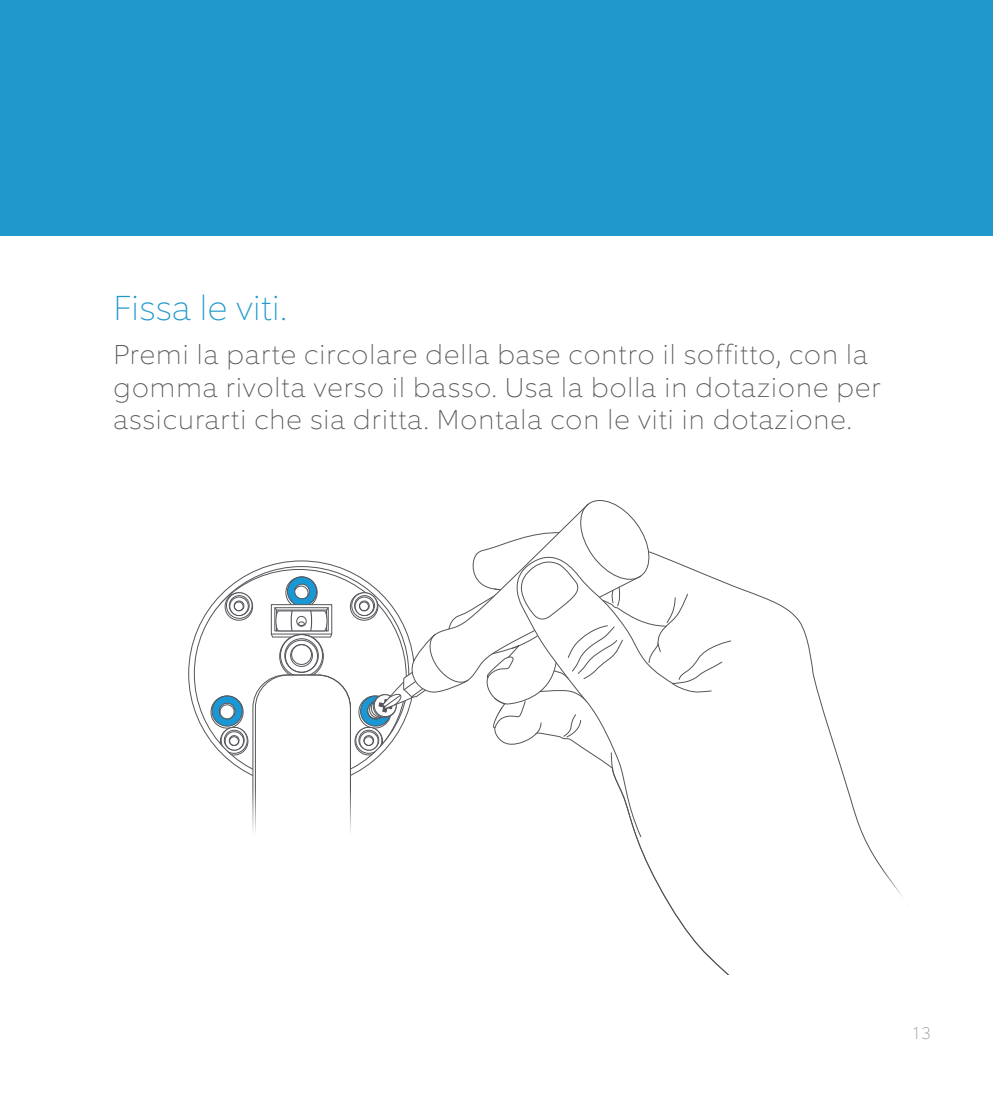
<style>
.page{position:relative;width:993px;height:1099px;background:#fff}
.page>*{position:absolute;margin:0;border:0;box-sizing:border-box;transform-origin:0 0}
.Big_Blue_Header{font:100 35px "Equip";letter-spacing:.02em;color:#2198cc}
.Body_Copy{font:100 27.5px/32.5px "Equip";letter-spacing:.04em;color:#54555a}
.t1{font:100 17.5px "Equip";color:#939598}
</style>
<div class="page">
<div style="left:0;top:0;width:992px;height:235px;background:#2198cc"></div>
<svg style="left:194px;top:569px;width:212px;height:201px"></svg>
<svg style="left:286px;top:577px;width:31px;height:31px"></svg>
<div style="left:285px;top:576px;width:32px;height:32px;border:1px solid #54555a;border-radius:50%"></div>
<svg style="left:287px;top:577px;width:29px;height:29px"></svg>
<div style="left:287px;top:576px;width:29px;height:30px;border:1px solid #54555a;border-radius:50%"></div>
<div style="left:294px;top:584px;width:15px;height:14px;background:#595e64;border-radius:50%"></div>
<div style="left:294px;top:584px;width:15px;height:15px;border:1px solid #54555a;border-radius:50%"></div>
<svg style="left:294px;top:586px;width:14px;height:11px"></svg>
<svg style="left:350px;top:592px;width:28px;height:28px"></svg>
<div style="left:350px;top:592px;width:28px;height:28px;border:1px solid #54555a;border-radius:50%"></div>
<svg style="left:351px;top:592px;width:26px;height:26px"></svg>
<div style="left:351px;top:592px;width:26px;height:26px;border:1px solid #54555a;border-radius:50%"></div>
<div style="left:354px;top:595px;width:20px;height:20px;border:1px solid #54555a;border-radius:50%"></div>
<svg style="left:355px;top:597px;width:18px;height:18px"></svg>
<div style="left:355px;top:597px;width:18px;height:18px;border:1px solid #54555a;border-radius:50%"></div>
<svg style="left:358px;top:600px;width:12px;height:12px"></svg>
<svg style="left:279px;top:634px;width:44px;height:44px"></svg>
<div style="left:279px;top:634px;width:44px;height:44px;border:1px solid #54555a;border-radius:50%"></div>
<div style="left:280px;top:634px;width:42px;height:42px;border:1px solid #54555a;border-radius:50%"></div>
<div style="left:284px;top:638px;width:34px;height:34px;border:1px solid #54555a;border-radius:50%"></div>
<div style="left:290px;top:644px;width:22px;height:22px;border:1px solid #54555a;border-radius:50%"></div>
<div style="left:291px;top:644px;width:20px;height:20px;border:1px solid #54555a;border-radius:50%"></div>
<div style="left:285px;top:640px;width:32px;height:32px;border:1px solid #54555a;border-radius:50%"></div>
<svg style="left:208px;top:692px;width:40px;height:63px"></svg>
<div style="left:229px;top:736px;width:10px;height:9px;border:1px solid #54555a;border-radius:50%"></div>
<div style="left:229px;top:735px;width:10px;height:10px;border:1px solid #54555a;border-radius:50%"></div>
<svg style="left:225px;top:592px;width:27px;height:28px"></svg>
<div style="left:225px;top:592px;width:28px;height:28px;border:1px solid #54555a;border-radius:50%"></div>
<svg style="left:226px;top:592px;width:26px;height:26px"></svg>
<div style="left:226px;top:592px;width:26px;height:26px;border:1px solid #54555a;border-radius:50%"></div>
<div style="left:229px;top:595px;width:20px;height:20px;border:1px solid #54555a;border-radius:50%"></div>
<svg style="left:230px;top:597px;width:18px;height:18px"></svg>
<div style="left:230px;top:597px;width:18px;height:18px;border:1px solid #54555a;border-radius:50%"></div>
<svg style="left:233px;top:600px;width:12px;height:12px"></svg>
<svg style="left:270px;top:604px;width:62px;height:33px"></svg>
<div style="left:253px;top:675px;width:97px;height:185px;background:#fff;border-radius:33px"></div>
<div style="left:255px;top:674px;width:95px;height:186px;border:1px solid #54555a;border-radius:33px"></div>
<svg style="left:435px;top:500px;width:178px;height:181px"></svg>
<svg style="left:354px;top:634px;width:114px;height:121px"></svg>
<svg style="left:509px;top:737px;width:107px;height:30px"></svg>
<svg style="left:486px;top:503px;width:244px;height:234px"></svg>
<svg style="left:610px;top:752px;width:292px;height:222px"></svg>
<svg style="left:242px;top:770px;width:119px;height:90px"></svg>
<p class="Big_Blue_Header" style="left:113px;top:286px;width:174px">Fissa le viti.</p>
<p class="Body_Copy" style="left:113px;top:338px;width:768px">Premi la parte circolare della base contro il soffitto, con la gomma rivolta verso il basso. Usa la bolla in dotazione per assicurarti che sia dritta. Montala con le viti in dotazione.</p>
<p class="t1" style="left:911px;top:1021px;width:21px">13</p>
</div>
